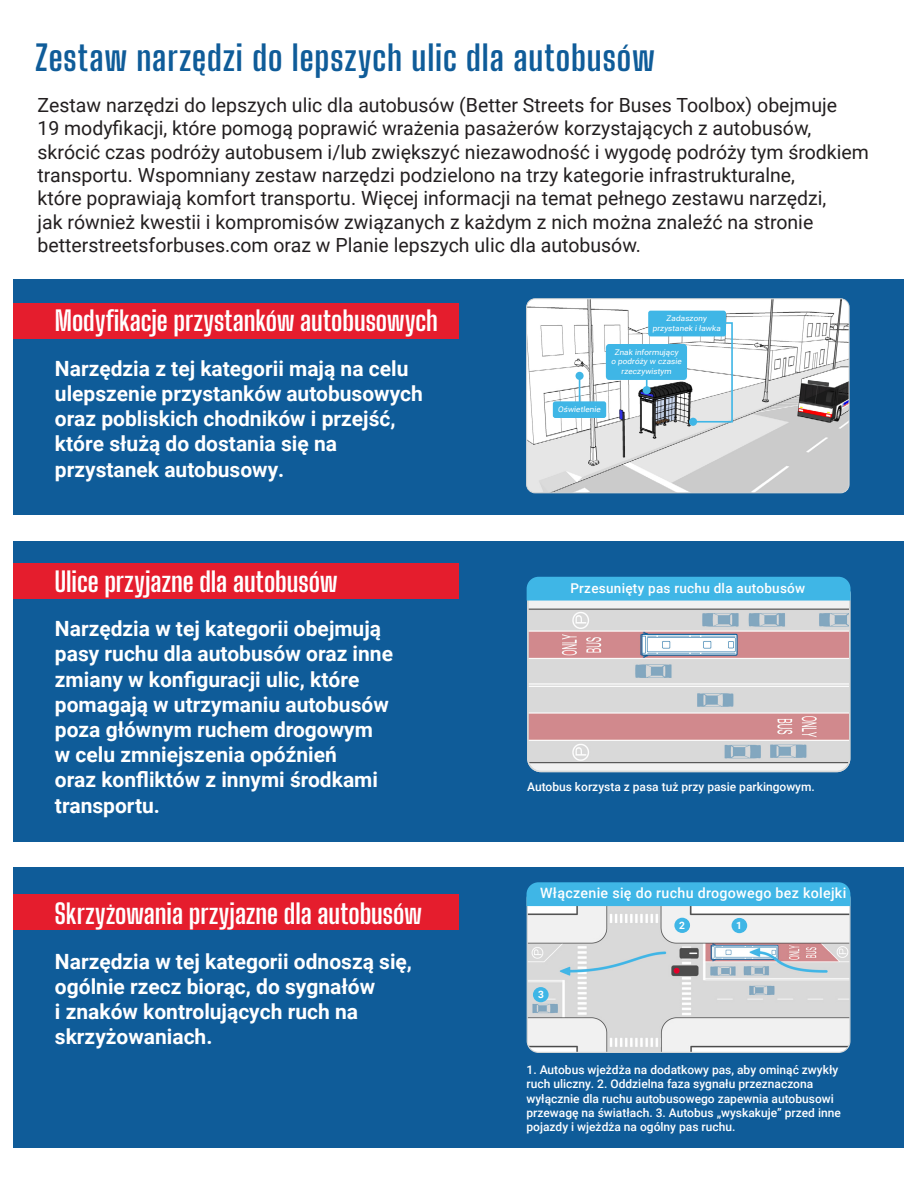
<style>
.page{position:relative;width:918px;height:1188px;background:#fff}
.page>*{position:absolute;margin:0;border:0;box-sizing:border-box;transform-origin:0 0}
.Small_Headline_Bright_Blue{font:100 34.5px "Big Shoulders Display";letter-spacing:.03em;color:#0f5c99}
.Small_Headline_White{font:100 27px "Big Shoulders Display";color:#fff}
.Pull_Out_White{font:700 21px/25.2px "Roboto";color:#fff}
.Main_Body_-_Black{font:19.5px/23.4px "Roboto";color:#231f20}
.Photo_Title{font:500 14.25px "Roboto";letter-spacing:.02em;color:#fff}
.Photo_Title-2{font:500 13.5px "Roboto";letter-spacing:.02em;color:#fff}
.Main_Body_Tiny_Caption_White{font:500 12px/14.4px "Roboto";color:#fff}
.t1{font:700 10.2px "Roboto";color:#fff}
.t2{font:7.8px/9.3px "Roboto";color:#fff;text-align:center;scale:1.07 1}
</style>
<div class="page">
<div style="left:14px;top:867px;width:890px;height:281px;background:#0f5c99"></div>
<div style="left:14px;top:895px;width:445px;height:35px;background:#e51d2d"></div>
<img style="left:527px;top:906px;width:322px;height:146px">
<div style="left:527px;top:887px;width:324px;height:166px;border:1px solid #d8d9d8;border-radius:11px"></div>
<div style="left:732px;top:918px;width:15px;height:15px;background:#3fb6e6;border-radius:50%"></div>
<div style="left:674px;top:918px;width:16px;height:15px;background:#3fb6e6;border-radius:50%"></div>
<div style="left:533px;top:987px;width:16px;height:15px;background:#3fb6e6;border-radius:50%"></div>
<div style="left:527px;top:882px;width:323px;height:24px;background:#3fb6e6"></div>
<div style="left:14px;top:541px;width:890px;height:301px;background:#0f5c99"></div>
<div style="left:14px;top:564px;width:445px;height:35px;background:#e51d2d"></div>
<img style="left:528px;top:601px;width:322px;height:171px">
<div style="left:527px;top:580px;width:323px;height:192px;border:1px solid #d8d9d8;border-radius:13px"></div>
<div style="left:527px;top:577px;width:324px;height:24px;background:#3fb6e6"></div>
<div style="left:14px;top:280px;width:890px;height:235px;background:#0f5c99"></div>
<img style="left:527px;top:300px;width:322px;height:193px">
<div style="left:526px;top:298px;width:324px;height:195px;border:1px solid #d8d9d8;border-radius:8px"></div>
<div style="left:648px;top:311px;width:78px;height:25px;background:#3fb6e6;border-radius:2px"></div>
<div style="left:553px;top:401px;width:53px;height:17px;background:#3fb6e6;border-radius:2px"></div>
<svg style="left:579px;top:380px;width:1px;height:21px"></svg>
<div style="left:576px;top:372px;width:8px;height:8px;background:#3fb6e6;border-radius:50%"></div>
<hr style="left:646px;top:369px;width:2px;height:21px;background:#3fb6e6">
<div style="left:643px;top:386px;width:8px;height:8px;background:#3fb6e6;border-radius:50%"></div>
<div style="left:606px;top:344px;width:81px;height:36px;background:#3fb6e6;border-radius:3px"></div>
<svg style="left:691px;top:321px;width:43px;height:102px;background:#d2e7ef"></svg>
<div style="left:689px;top:418px;width:8px;height:8px;background:#3fb6e6;border-radius:50%"></div>
<div style="left:14px;top:303px;width:445px;height:36px;background:#e51d2d"></div>
<p class="Small_Headline_Bright_Blue" style="left:35px;top:34px;width:621px">Zestaw narzędzi do lepszych ulic dla autobusów</p>
<p class="Main_Body_-_Black" style="left:37px;top:92px;width:833px">Zestaw narzędzi do lepszych ulic dla autobusów (Better Streets for Buses Toolbox) obejmuje<br>19 modyfikacji, które pomogą poprawić wrażenia pasażerów korzystających z autobusów, skrócić czas podróży autobusem i/lub zwiększyć niezawodność i wygodę podróży tym środkiem transportu. Wspomniany zestaw narzędzi podzielono na trzy kategorie infrastrukturalne,<br>które poprawiają komfort transportu. Więcej informacji na temat pełnego zestawu narzędzi,<br>jak również kwestii i kompromisów związanych z każdym z nich można znaleźć na stronie betterstreetsforbuses.com oraz w Planie lepszych ulic dla autobusów.</p>
<p class="Small_Headline_White" style="left:55px;top:303px;width:385px">Modyfikacje przystanków autobusowych</p>
<p class="Pull_Out_White" style="left:55px;top:355px;width:370px">Narzędzia z tej kategorii mają na celu ulepszenie przystanków autobusowych oraz pobliskich chodników i przejść, które służą do dostania się na przystanek autobusowy.</p>
<p class="Small_Headline_White" style="left:55px;top:563px;width:284px">Ulice przyjazne dla autobusów</p>
<p class="Pull_Out_White" style="left:55px;top:615px;width:340px">Narzędzia w tej kategorii obejmują pasy ruchu dla autobusów oraz inne zmiany w konfiguracji ulic, które pomagają w utrzymaniu autobusów poza głównym ruchem drogowym w celu zmniejszenia opóźnień<br>oraz konfliktów z innymi środkami transportu.</p>
<p class="Small_Headline_White" style="left:55px;top:895px;width:368px">Skrzyżowania przyjazne dla autobusów</p>
<p class="Pull_Out_White" style="left:55px;top:948px;width:359px">Narzędzia w tej kategorii odnoszą się, ogólnie rzecz biorąc, do sygnałów<br>i znaków kontrolujących ruch na skrzyżowaniach.</p>
<p class="t2" style="left:652px;top:314px;width:66px">Zadaszony przystanek i ławka</p>
<p class="t2" style="left:611px;top:347px;width:69px">Znak informujący o podróży w czasie rzeczywistym</p>
<p class="t2" style="left:558px;top:404px;width:43px">Oświetlenie</p>
<p class="Photo_Title-2" style="left:570px;top:579px;width:236px">Przesunięty pas ruchu dla autobusów</p>
<p class="Main_Body_Tiny_Caption_White" style="left:527px;top:779px;width:289px">Autobus korzysta z pasa tuż przy pasie parkingowym.</p>
<p class="Photo_Title" style="left:540px;top:883px;width:308px">Włączenie się do ruchu drogowego bez kolejki</p>
<p class="t1" style="left:538px;top:988px;width:7px">3</p>
<p class="t1" style="left:679px;top:918px;width:7px">2</p>
<p class="t1" style="left:736px;top:919px;width:7px">1</p>
<p class="Main_Body_Tiny_Caption_White" style="left:527px;top:1062px;width:316px">1. Autobus wjeżdża na dodatkowy pas, aby ominąć zwykły ruch uliczny. 2. Oddzielna faza sygnału przeznaczona wyłącznie dla ruchu autobusowego zapewnia autobusowi przewagę na światłach. 3. Autobus „wyskakuje” przed inne pojazdy i wjeżdża na ogólny pas ruchu.</p>
</div>
